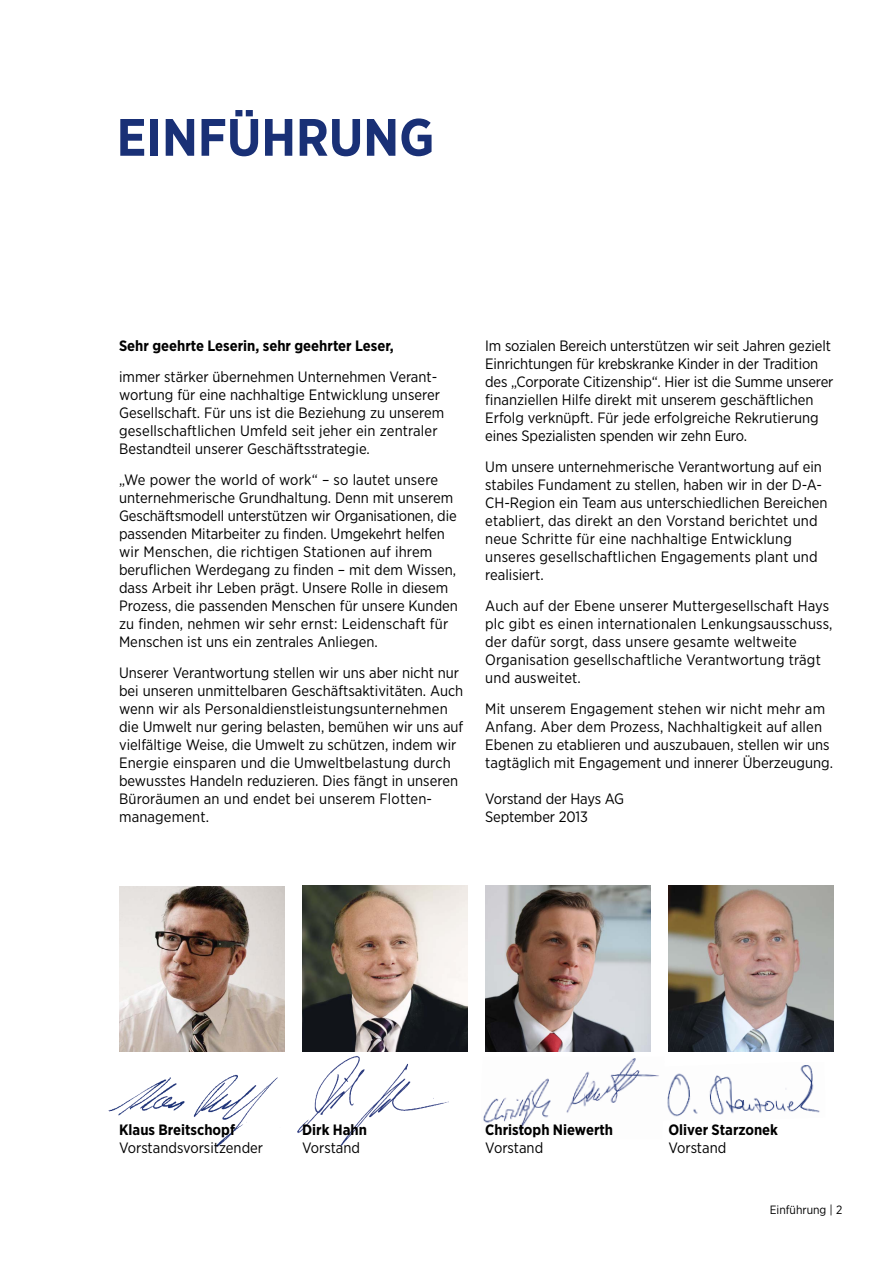
<style>
.page{position:relative;width:893px;height:1263px;background:#fff}
.page>*{position:absolute;margin:0;border:0;box-sizing:border-box;transform-origin:0 0}
.t1{font:700 52.5px "Gotham Narrow";color:#193076}
.t2{font:15px/18px "Gotham Narrow";color:#000}
.t3{font:700 15px "Gotham Narrow";color:#000}
.t4{font:12px "Gotham Narrow";color:#000}
</style>
<div class="page">
<img style="left:483px;top:1058px;width:176px;height:73px">
<img style="left:108px;top:1074px;width:170px;height:73px">
<img style="left:297px;top:1056px;width:152px;height:90px">
<img style="left:668px;top:885px;width:165px;height:166px">
<img style="left:302px;top:885px;width:165px;height:166px">
<img style="left:119px;top:886px;width:165px;height:165px">
<img style="left:667px;top:1065px;width:153px;height:52px">
<img style="left:485px;top:885px;width:165px;height:166px">
<h1 class="t1" style="left:117px;top:104px;width:319px">EINFÜHRUNG</h1>
<p class="t3" style="left:119px;top:336px;width:276px">Sehr geehrte Leserin, sehr geehrter Leser,</p>
<p class="t2" style="left:119px;top:367px;width:327px">immer stärker übernehmen Unternehmen Verant&shy;wortung für eine nachhaltige Entwicklung unserer Gesellschaft. Für uns ist die Beziehung zu unserem gesellschaftlichen Umfeld seit jeher ein zentraler Bestandteil unserer Geschäftsstrategie.</p>
<p class="t2" style="left:119px;top:470px;width:340px">„We power the world of work“ – so lautet unsere unternehmerische Grundhaltung. Denn mit unserem Geschäftsmodell unterstützen wir Organisationen, die passenden Mitarbeiter zu finden. Umgekehrt helfen wir Menschen, die richtigen Stationen auf ihrem beruflichen Werdegang zu finden – mit dem Wissen, dass Arbeit ihr Leben prägt. Unsere Rolle in diesem Prozess, die passenden Menschen für unsere Kunden zu finden, nehmen wir sehr ernst: Leidenschaft für Menschen ist uns ein zentrales Anliegen.</p>
<p class="t2" style="left:119px;top:663px;width:346px">Unserer Verantwortung stellen wir uns aber nicht nur bei unseren unmittelbaren Geschäftsaktivitäten. Auch wenn wir als Personaldienstleistungsunternehmen die Umwelt nur gering belasten, bemühen wir uns auf vielfältige Weise, die Umwelt zu schützen, indem wir Energie einsparen und die Umweltbelastung durch bewusstes Handeln reduzieren. Dies fängt in unseren Büroräumen an und endet bei unserem Flotten&shy;management.</p>
<p class="t2" style="left:485px;top:337px;width:350px">Im sozialen Bereich unterstützen wir seit Jahren gezielt Einrichtungen für krebskranke Kinder in der Tradition des „Corporate Citizenship“. Hier ist die Summe unserer finanziellen Hilfe direkt mit unserem geschäftlichen Erfolg verknüpft. Für jede erfolgreiche Rekrutierung eines Spezialisten spenden wir zehn Euro.</p>
<p class="t2" style="left:485px;top:457px;width:344px">Um unsere unternehmerische Verantwortung auf ein stabiles Fundament zu stellen, haben wir in der D-A-CH-Region ein Team aus unterschiedlichen Bereichen etabliert, das direkt an den Vorstand berichtet und neue Schritte für eine nachhaltige Entwicklung unseres gesellschaftlichen Engagements plant und realisiert.</p>
<p class="t2" style="left:485px;top:596px;width:349px">Auch auf der Ebene unserer Muttergesellschaft Hays plc gibt es einen internationalen Lenkungsausschuss, der dafür sorgt, dass unsere gesamte weltweite Organisation gesellschaftliche Verantwortung trägt und ausweitet.</p>
<p class="t2" style="left:485px;top:699px;width:349px">Mit unserem Engagement stehen wir nicht mehr am Anfang. Aber dem Prozess, Nachhaltigkeit auf allen Ebenen zu etablieren und auszubauen, stellen wir uns tagtäglich mit Engagement und innerer Überzeugung.</p>
<p class="t2" style="left:485px;top:789px;width:140px">Vorstand der Hays AG<br>September 2013</p>
<p class="t3" style="left:119px;top:1120px;width:118px">Klaus Breitschopf</p>
<p class="t2" style="left:119px;top:1139px;width:146px">Vorstandsvorsitzender</p>
<p class="t3" style="left:302px;top:1120px;width:66px">Dirk Hahn</p>
<p class="t2" style="left:302px;top:1139px;width:59px">Vorstand</p>
<p class="t3" style="left:485px;top:1120px;width:129px">Christoph Niewerth</p>
<p class="t2" style="left:485px;top:1139px;width:59px">Vorstand</p>
<p class="t3" style="left:668px;top:1120px;width:111px">Oliver Starzonek</p>
<p class="t2" style="left:668px;top:1139px;width:59px">Vorstand</p>
<p class="t4" style="left:770px;top:1202px;width:74px">Einführung | 2</p>
</div>
